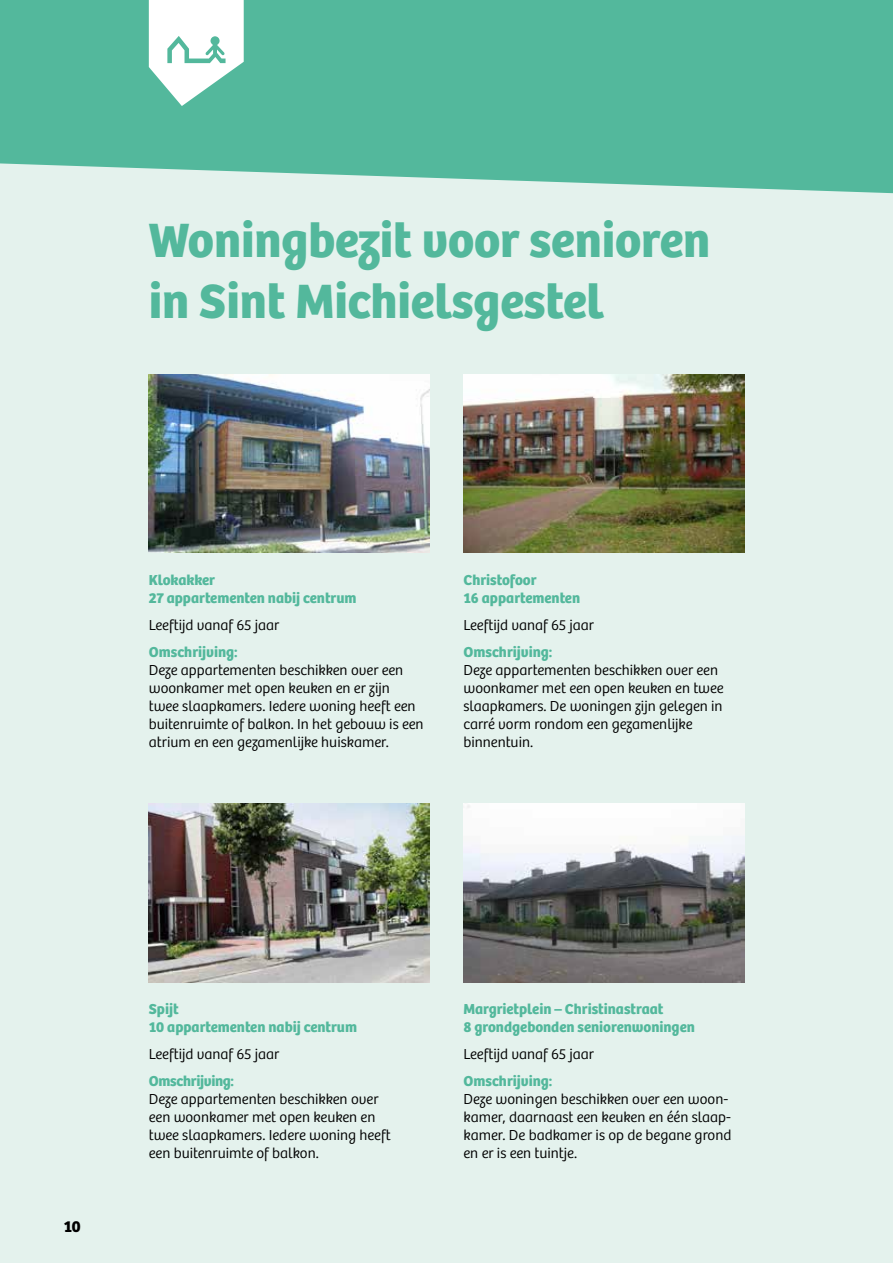
<style>
.page{position:relative;width:893px;height:1263px;background:#e4f2ed}
.page>*{position:absolute;margin:0;border:0;box-sizing:border-box;transform-origin:0 0}
.t1{font:700 49.95px/60.6px "Bree";color:#53b89c}
.t2{font:700 16.5px "Bree";color:#000}
.t3{font:300 15px/18px "Bree";color:#000}
.t4{font:700 15px/18px "Bree";color:#53b89c}
.t5{font:700 15px "Bree";letter-spacing:-.02em;color:#53b89c}
</style>
<div class="page">
<img style="left:149px;top:374px;width:280px;height:179px">
<img style="left:463px;top:804px;width:281px;height:178px">
<img style="left:463px;top:374px;width:281px;height:179px">
<img style="left:149px;top:804px;width:280px;height:178px">
<svg style="left:0;top:0;width:893px;height:193px;background:#5ebca2"></svg>
<svg style="left:149px;top:0;width:95px;height:106px;background:#d2ece5"></svg>
<h1 class="t1" style="left:149px;top:211px;width:563px">Woningbezit voor senioren in Sint Michielsgestel</h1>
<p class="t4" style="left:149px;top:571px;width:209px">Klokakker<br>27 appartementen nabij centrum</p>
<p class="t3" style="left:149px;top:616px;width:132px">Leeftijd vanaf 65 jaar</p>
<p class="t4" style="left:149px;top:643px;width:90px">Omschrijving:</p>
<p class="t3" style="left:149px;top:661px;width:276px">Deze appartementen beschikken over een woonkamer met open keuken en er zijn twee slaapkamers. Iedere woning heeft een buitenruimte of balkon. In het gebouw is een atrium en een gezamenlijke huiskamer.</p>
<p class="t4" style="left:463px;top:571px;width:118px">Christofoor<br>16 appartementen</p>
<p class="t3" style="left:463px;top:616px;width:132px">Leeftijd vanaf 65 jaar</p>
<p class="t4" style="left:463px;top:643px;width:90px">Omschrijving:</p>
<p class="t3" style="left:463px;top:661px;width:262px">Deze appartementen beschikken over een woonkamer met een open keuken en twee slaapkamers. De woningen zijn gelegen in carré vorm rondom een gezamenlijke binnentuin.</p>
<p class="t2" style="left:64px;top:1217px;width:18px">10</p>
<p class="t4" style="left:149px;top:1000px;width:210px">Spijt<br>10 appartementen nabij centrum</p>
<p class="t3" style="left:149px;top:1046px;width:132px">Leeftijd vanaf 65 jaar</p>
<p class="t5" style="left:149px;top:1072px;width:87px">Omschrijving:</p>
<p class="t3" style="left:149px;top:1091px;width:243px">Deze appartementen beschikken over een woonkamer met open keuken en twee slaapkamers. Iedere woning heeft een buitenruimte of balkon.</p>
<p class="t4" style="left:463px;top:1000px;width:233px">Margrietplein – Christinastraat<br>8 grondgebonden seniorenwoningen</p>
<p class="t3" style="left:463px;top:1046px;width:132px">Leeftijd vanaf 65 jaar</p>
<p class="t4" style="left:463px;top:1072px;width:90px">Omschrijving:</p>
<p class="t3" style="left:463px;top:1091px;width:269px">Deze woningen beschikken over een woon&shy;kamer, daarnaast een keuken en één slaap&shy;kamer. De badkamer is op de begane grond en er is een tuintje.</p>
</div>
